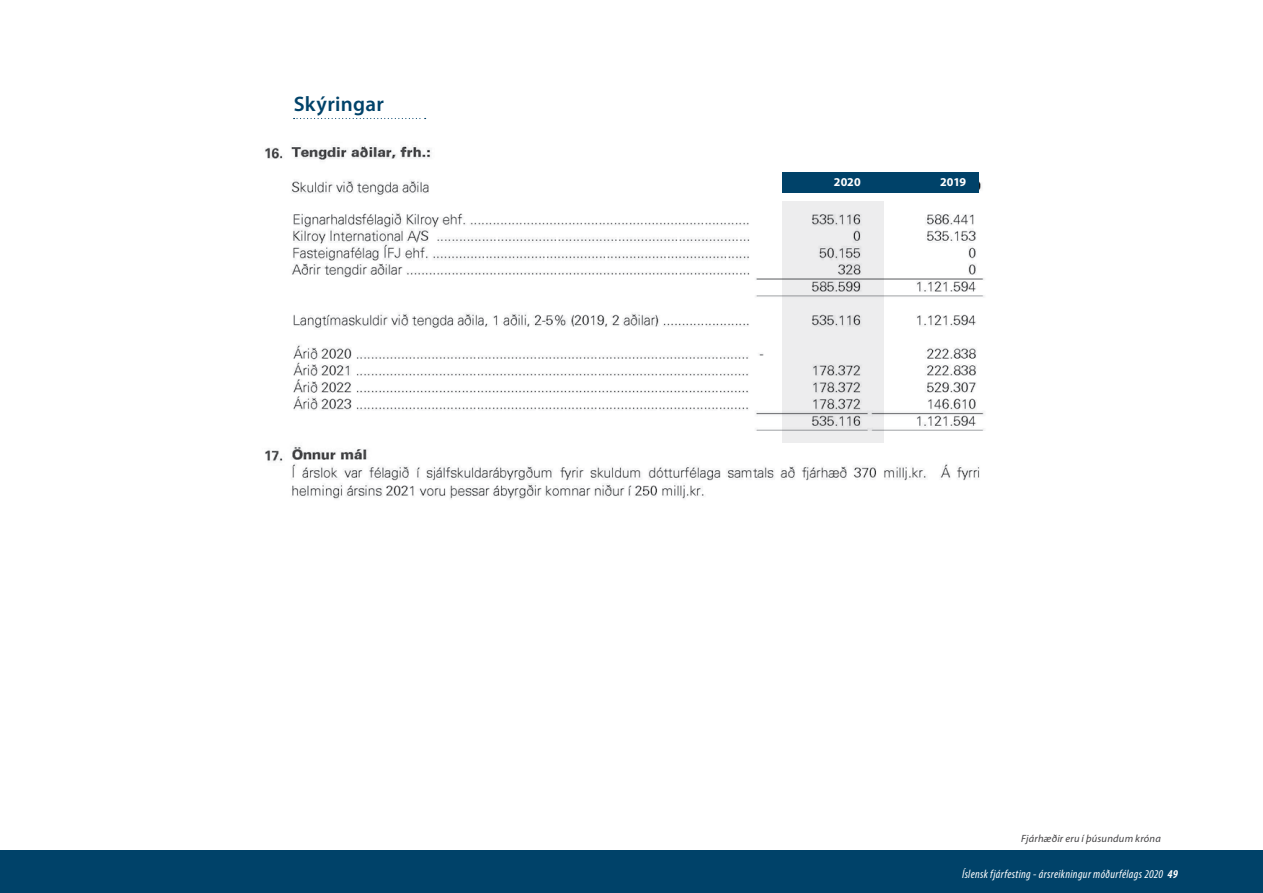
<style>
.page{position:relative;width:1263px;height:893px;background:#fff}
.page>*{position:absolute;margin:0;border:0;box-sizing:border-box;transform-origin:0 0}
.t1{font:600 21px "Myriad Pro";letter-spacing:.015em;color:#004269}
.t2{font:italic condensed 12px "Myriad Pro";letter-spacing:.03em;color:#fff}
.t3{font:700 12px "Myriad Pro";color:#fff}
.t4{font:italic 10.5px "Myriad Pro";letter-spacing:.02em;color:#414042}
.s1{font-weight:700}
</style>
<div class="page">
<img style="left:265px;top:145px;width:719px;height:355px">
<svg style="left:294px;top:118px;width:132px;height:1px"></svg>
<div style="left:0;top:850px;width:1263px;height:43px;background:#004269"></div>
<svg style="left:782px;top:201px;width:102px;height:241px;background:#e0e0e2"></svg>
<div style="left:782px;top:172px;width:196px;height:21px;background:#004269"></div>
<h1 class="t1" style="left:294px;top:90px;width:92px">Skýringar</h1>
<p class="t3" style="left:834px;top:174px;width:28px">2020</p>
<p class="t3" style="left:940px;top:174px;width:28px">2019</p>
<p class="t4" style="left:1021px;top:832px;width:141px">Fjárhæðir eru í þúsundum króna</p>
<p class="t2" style="left:962px;top:867px;width:217px">Íslensk fjárfesting - ársreikningur móðurfélags 2020 <span class="s1">49</span></p>
</div>
